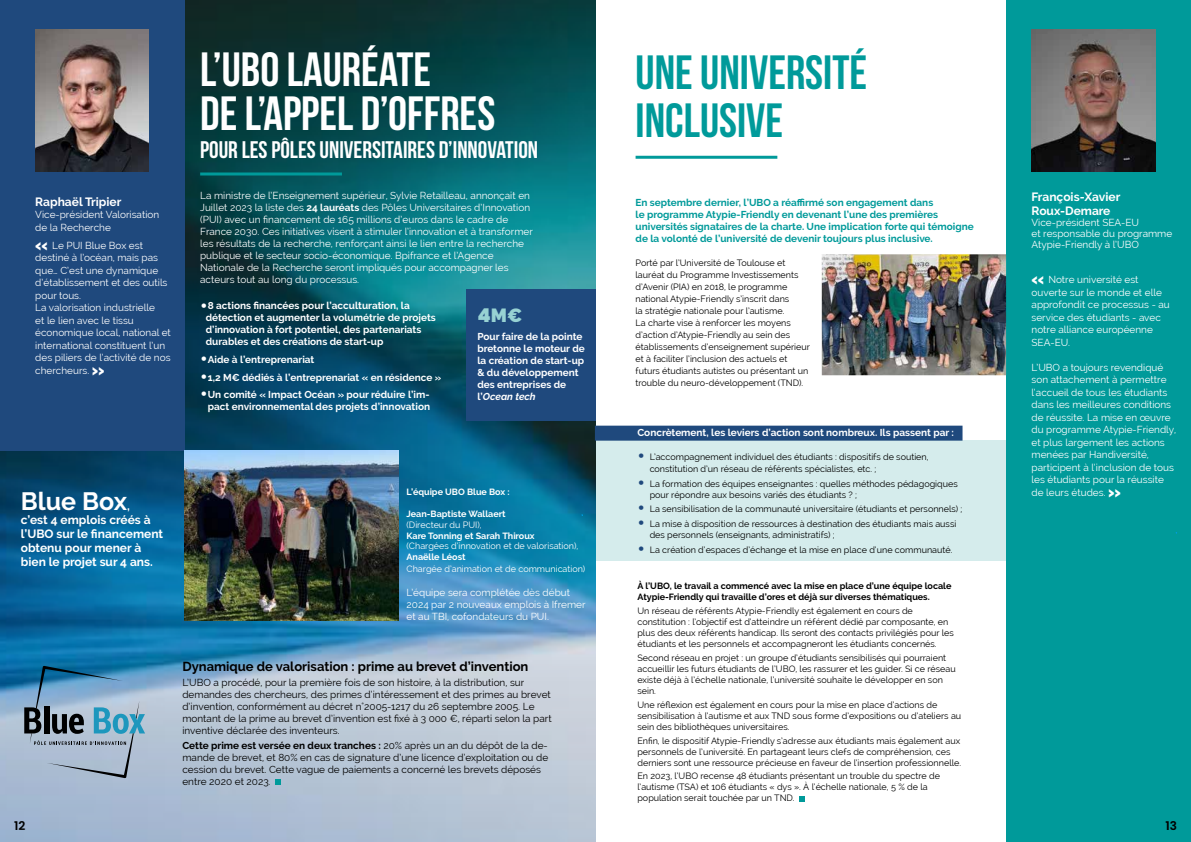
<style>
.page{position:relative;width:1191px;height:842px;background:#fff}
.page>*{position:absolute;margin:0;border:0;box-sizing:border-box;transform-origin:0 0}
.t1{font:48px/44px "Bebas Neue";color:#fff}
.t2{font:48px/48px "Bebas Neue";color:#009a9a}
.t3{font:700 25px "Raleway";color:#fff}
.t4{font:24px "Bebas Neue";color:#fff}
.t5{font:900 19px "Raleway";color:#97d2d3}
.t6{font:700 13px "Raleway";color:#000}
.t7{font:700 12px/14px "Raleway";color:#fff}
.t8{font:600 12px "Poppins";color:#000}
.t9{font:10px/12.5px "Raleway";color:#fff}
.t10{font:10px/12px "Raleway";color:#000}
.t11{font:700 10px/12px "Raleway";color:#fff}
.t12{font:700 10px/12px "Raleway";color:#009a9a}
.t13{font:9px/11px "Raleway";color:#000}
.t14{font:700 9px/11px "Raleway";color:#000}
.t15{font:9px "Raleway";color:#fff}
.t16{font:700 9px "Raleway";color:#fff}
.s1{font-weight:800;font-size:18px}
.s2{font-weight:700}
.s3{font-size:21px}
.s4{font-family:"Poppins"}
.s5{font-style:italic}
.s6{font-size:12px}
.s7{font-size:9px}
.s8{font-weight:700;font-size:21px;color:#1f497d}
</style>
<div class="page">
<img style="left:0;top:0;width:595px;height:842px">
<div style="left:0;top:0;width:184px;height:450px;background:#1f497d"></div>
<hr style="left:200px;top:172px;width:142px;height:3px;background:#009a9a">
<img style="left:35px;top:30px;width:114px;height:142px">
<svg style="left:24px;top:665px;width:121px;height:113px;background:#7c9db6"></svg>
<svg style="left:275px;top:779px;width:6px;height:6px"></svg>
<img style="left:184px;top:450px;width:214px;height:171px">
<hr style="left:635px;top:156px;width:142px;height:3px;background:#009a9a">
<div style="left:1006px;top:0;width:185px;height:842px;background:#009a9a"></div>
<img style="left:1031px;top:30px;width:124px;height:142px">
<div style="left:596px;top:440px;width:410px;height:121px;background:#d5ecec"></div>
<img style="left:821px;top:254px;width:185px;height:121px">
<div style="left:595px;top:426px;width:367px;height:15px;background:#1f497d"></div>
<svg style="left:799px;top:796px;width:6px;height:5px"></svg>
<div style="left:466px;top:290px;width:130px;height:131px;background:#1f497d"></div>
<h1 class="t1" style="left:200px;top:47px;width:297px">L’UBO LAURÉATE<br>DE L’APPEL D’OFFRES</h1>
<h3 class="t4" style="left:200px;top:136px;width:339px">POUR LES PÔLES UNIVERSITAIRES D’INNOVATION</h3>
<h1 class="t2" style="left:635px;top:48px;width:233px">UNE UNIVERSITÉ<br>INCLUSIVE</h1>
<h3 class="t7" style="left:35px;top:194px;width:88px">Raphaël Tripier</h3>
<p class="t9" style="left:35px;top:208px;width:125px">Vice-président Valorisation de la Recherche</p>
<p class="t9" style="left:35px;top:239px;width:137px"><span class="s1">«</span> Le PUI Blue Box est destiné à l’océan, mais pas que… C’est une dynamique d’établissement et des outils pour tous.<br>La valorisation industrielle<br>et le lien avec le tissu économique local, national et international constituent l’un des piliers de l’activité de nos chercheurs. <span class="s1">»</span></p>
<p class="t9" style="left:200px;top:190px;width:334px;line-height:12px">La ministre de l’Enseignement supérieur, Sylvie Retailleau, annonçait en Juillet 2023 la liste des <span class="s2">24 lauréats</span> des Pôles Universitaires d’Innovation (PUI) avec un financement de 165 millions d’euros dans le cadre de France 2030. Ces initiatives visent à stimuler l’innovation et à transformer les résultats de la recherche, renforçant ainsi le lien entre la recherche publique et le secteur socio-économique. Bpifrance et l’Agence Nationale de la Recherche seront impliqués pour accompagner les acteurs tout au long du processus.</p>
<p class="t11" style="left:206px;top:300px;width:231px;text-indent:-6px"><span class="s3">•</span>8 actions financées pour l’acculturation, la détection et augmenter la volumétrie de projets d’innovation à fort potentiel, des partenariats durables et des créations de start-up</p>
<p class="t11" style="left:200px;top:354px;width:116px"><span class="s3">•</span>Aide à l’entreprenariat</p>
<p class="t11" style="left:200px;top:371px;width:243px"><span class="s3">•</span>1,2 M€ dédiés à l’entreprenariat « en résidence »</p>
<p class="t11" style="left:200px;top:389px;width:231px;text-align:right"><span class="s3">•</span>Un comité « Impact Océan » pour réduire l’im&shy;pact environnemental des projets d’innovation</p>
<h3 class="t5" style="left:477px;top:304px;width:46px"><span class="s4">4</span>M€</h3>
<p class="t11" style="left:477px;top:330px;width:109px">Pour faire de la pointe bretonne le moteur de la création de start-up &amp; du développement des entreprises de l’<span class="s5">Ocean tech</span></p>
<h2 class="t3" style="left:21px;top:487px;width:111px">Blue Box<span class="s6">,</span></h2>
<h3 class="t7" style="left:21px;top:513px;width:144px">c’est 4 emplois créés à l’UBO sur le financement obtenu pour mener à bien le projet sur 4 ans.</h3>
<p class="t16" style="left:406px;top:487px;width:105px">L’équipe UBO Blue Box :</p>
<p class="t16" style="left:406px;top:509px;width:101px">Jean-Baptiste Wallaert</p>
<p class="t15" style="left:406px;top:519px;width:77px">(Directeur du PUI),</p>
<p class="t16" style="left:406px;top:530px;width:130px">Kare Tonning et Sarah Thiroux</p>
<p class="t15" style="left:406px;top:541px;width:173px">(Chargées d’innovation et de valorisation),</p>
<p class="t16" style="left:406px;top:552px;width:61px">Anaëlle Léost</p>
<p class="t15" style="left:406px;top:564px;width:180px">Chargée d’animation et de communication)</p>
<p class="t9" style="left:406px;top:587px;width:181px;line-height:12px">L’équipe sera complétée dès début<br>2024 par 2 nouveaux emplois à Ifremer et au TBI, cofondateurs du PUI.</p>
<h3 class="t6" style="left:182px;top:659px;width:347px">Dynamique de valorisation : prime au brevet d’invention</h3>
<p class="t10" style="left:182px;top:676px;width:371px">L’UBO a procédé, pour la première fois de son histoire, à la distribution, sur demandes des chercheurs, des primes d’intéressement et des primes au brevet d’invention, conformément au décret n°2005-1217 du 26 septembre 2005. Le montant de la prime au brevet d’invention est fixé à 3 000 €, réparti selon la part inventive déclarée des inventeurs.</p>
<p class="t10" style="left:182px;top:739px;width:367px"><span class="s2">Cette prime est versée en deux tranches :</span> 20% après un an du dépôt de la de&shy;mande de brevet, et 80% en cas de signature d’une licence d’exploitation ou de cession du brevet. Cette vague de paiements a concerné les brevets déposés entre 2020 et 2023<span class="s7">.</span></p>
<p class="t12" style="left:635px;top:196px;width:340px">En septembre dernier, l’UBO a réaffirmé son engagement dans<br>le programme Atypie-Friendly en devenant l’une des premières universités signataires de la charte. Une implication forte qui témoigne de la volonté de l’université de devenir toujours plus inclusive.</p>
<p class="t13" style="left:635px;top:257px;width:176px;line-height:12px">Porté par l’Université de Toulouse et lauréat du Programme Investissements d’Avenir (PIA) en 2018, le programme national Atypie-Friendly s’inscrit dans<br>la stratégie nationale pour l’autisme.<br>La charte vise à renforcer les moyens d’action d’Atypie-Friendly au sein des établissements d’enseignement supérieur et à faciliter l’inclusion des actuels et futurs étudiants autistes ou présentant un trouble du neuro-développement (TND).</p>
<p class="t11" style="left:637px;top:427px;width:318px">Concrètement, les leviers d’action sont nombreux. Ils passent par :</p>
<p class="t13" style="left:649px;top:450px;width:280px;line-height:12px;text-indent:-12px"><span class="s8">•</span> L’accompagnement individuel des étudiants : dispositifs de soutien, constitution d’un réseau de référents spécialistes, etc. ;</p>
<p class="t13" style="left:649px;top:478px;width:309px;text-indent:-12px"><span class="s8">•</span> La formation des équipes enseignantes : quelles méthodes pédagogiques pour répondre aux besoins variés des étudiants ? ;</p>
<p class="t13" style="left:637px;top:504px;width:326px"><span class="s8">•</span> La sensibilisation de la communauté universitaire (étudiants et personnels) ;</p>
<p class="t13" style="left:649px;top:518px;width:308px;text-indent:-12px"><span class="s8">•</span> La mise à disposition de ressources à destination des étudiants mais aussi des personnels (enseignants, administratifs) ;</p>
<p class="t13" style="left:637px;top:544px;width:316px"><span class="s8">•</span> La création d’espaces d’échange et la mise en place d’une communauté.</p>
<p class="t14" style="left:637px;top:581px;width:315px">À l’UBO, le travail a commencé avec la mise en place d’une équipe locale<br>Atypie-Friendly qui travaille d’ores et déjà sur diverses thématiques.</p>
<p class="t13" style="left:637px;top:605px;width:318px">Un réseau de référents Atypie-Friendly est également en cours de constitution : l’objectif est d’atteindre un référent dédié par composante, en plus des deux référents handicap. Ils seront des contacts privilégiés pour les étudiants et les personnels et accompagneront les étudiants concernés.</p>
<p class="t13" style="left:637px;top:652px;width:320px">Second réseau en projet : un groupe d’étudiants sensibilisés qui pourraient accueillir les futurs étudiants de l’UBO, les rassurer et les guider. Si ce réseau existe déjà à l’échelle nationale, l’université souhaite le développer en son sein.</p>
<p class="t13" style="left:637px;top:699px;width:325px">Une réflexion est également en cours pour la mise en place d’actions de sensibilisation à l’autisme et aux TND sous forme d’expositions ou d’ateliers au sein des bibliothèques universitaires.</p>
<p class="t13" style="left:637px;top:735px;width:325px">Enfin, le dispositif Atypie-Friendly s’adresse aux étudiants mais également aux personnels de l’université. En partageant leurs clefs de compréhension, ces derniers sont une ressource précieuse en faveur de l’insertion professionnelle.</p>
<p class="t13" style="left:637px;top:771px;width:304px">En 2023, l’UBO recense 48 étudiants présentant un trouble du spectre de l’autisme (TSA) et 106 étudiants « dys ». À l’échelle nationale, 5 % de la population serait touchée par un TND.</p>
<h3 class="t7" style="left:1031px;top:189px;width:90px;line-height:14.4px">François-Xavier<br>Roux-Demare</h3>
<p class="t9" style="left:1031px;top:217px;width:142px;line-height:11px">Vice-président SEA-EU<br>et responsable du programme<br>Atypie-Friendly à l’UBO</p>
<p class="t9" style="left:1031px;top:273px;width:140px"><span class="s1">«</span> Notre université est ouverte sur le monde et elle approfondit ce processus - au service des étudiants - avec notre alliance européenne<br>SEA-EU.</p>
<p class="t9" style="left:1031px;top:361px;width:146px">L’UBO a toujours revendiqué son attachement à permettre l’accueil de tous les étudiants dans les meilleures conditions de réussite. La mise en œuvre du programme Atypie-Friendly, et plus largement les actions menées par Handiversité, participent à l’inclusion de tous les étudiants pour la réussite de leurs études. <span class="s1">»</span></p>
<h3 class="t8" style="left:14px;top:819px;width:13px">12</h3>
<h3 class="t8" style="left:1165px;top:819px;width:13px">13</h3>
</div>
